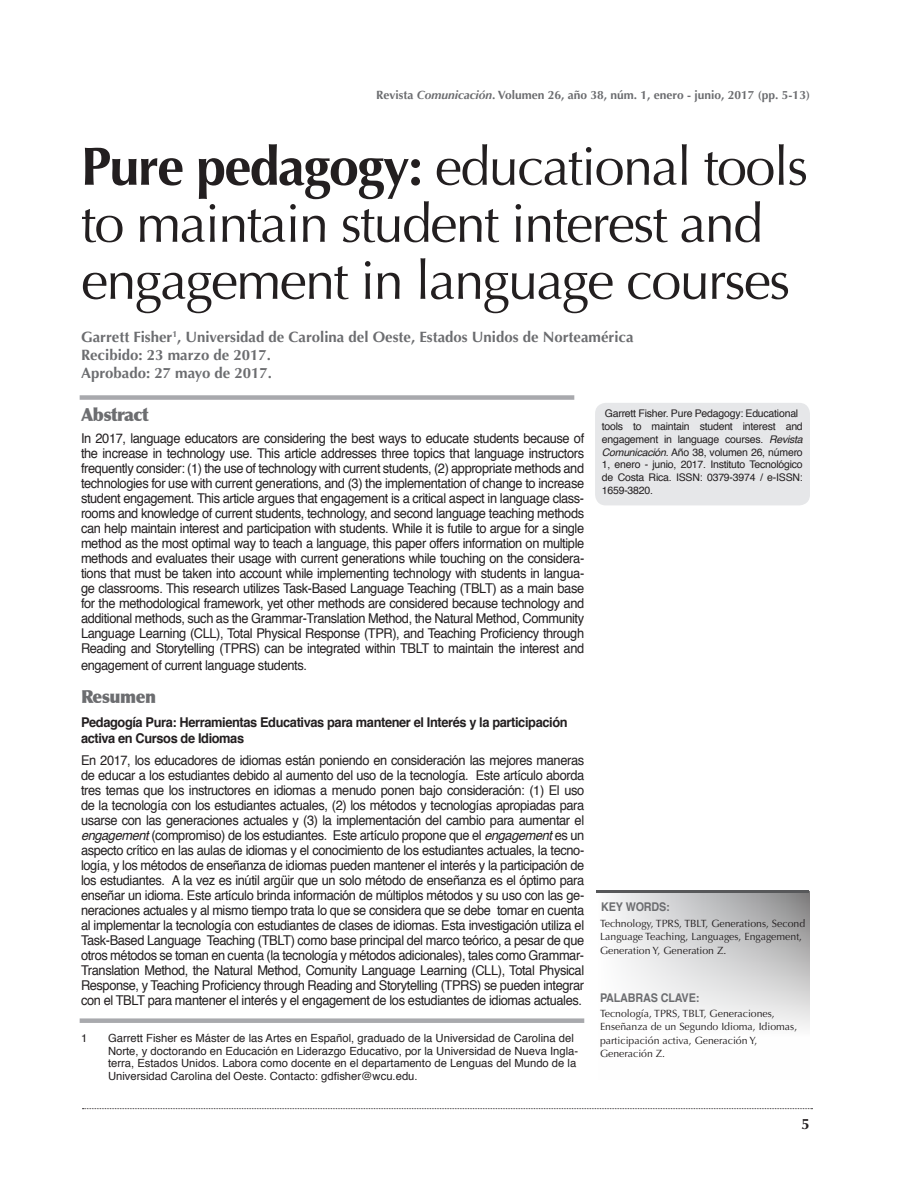
<style>
.page{position:relative;width:918px;height:1188px;background:#fff}
.page>*{position:absolute;margin:0;border:0;box-sizing:border-box;transform-origin:0 0}
.t1{font:54px/57px "Optima";letter-spacing:-.03em;color:#231f20}
.t2{font:900 18px "Optima";letter-spacing:-.03em;color:#6c6d70;scale:.95 1}
.t3{font:700 15px/18px "Optima";color:#6c6d70}
.t4{font:700 15px "Optima";color:#231f20}
.t5{font:13.5px/15px "Helvetica";letter-spacing:-.03em;color:#231f20;text-align:justify;scale:.95 1}
.t6{font:700 13.5px/16.5px "Helvetica";letter-spacing:-.03em;color:#231f20;scale:.95 1}
.t7{font:700 12px "Optima";color:#6c6d70}
.t8{font:700 12px "Helvetica";letter-spacing:-.015em;color:#6c6d70;scale:.9 1}
.t9{font:11.25px/12.8px "Helvetica";color:#231f20}
.t10{font:10.5px/12.8px "Helvetica";letter-spacing:-.02em;color:#231f20}
.t11{font:10.5px/13.5px "Optima";color:#231f20}
.s1{font-style:italic}
.s2{font-weight:700}
</style>
<div class="page">
<svg style="left:82px;top:1108px;width:731px;height:1px"></svg>
<svg style="left:612px;top:893px;width:197px;height:135px"></svg>
<div style="left:595px;top:403px;width:215px;height:102px;background:#e6e7e9;border-radius:11px"></div>
<hr style="left:597px;top:891px;width:212px;height:2px;background:#57585a">
<div style="left:80px;top:1018px;width:504px;height:5px;background:#a8a9ad"></div>
<div style="left:80px;top:395px;width:494px;height:5px;background:#a8a9ad"></div>
<p class="t7" style="left:376px;top:88px;width:435px">Revista <span class="s1">Comunicación</span>. Volumen 26, año 38, núm. 1, enero - junio, 2017 (pp. 5-13)</p>
<h1 class="t1" style="left:81px;top:139px;width:729px"><span class="s2">Pure pedagogy:</span> educational tools to maintain student interest and engagement in language courses</h1>
<p class="t3" style="left:81px;top:328px;width:554px">Garrett Fisher<sup>1</sup>, Universidad de Carolina del Oeste, Estados Unidos de Norteamérica<br>Recibido: 23 marzo de 2017.<br>Aprobado: 27 mayo de 2017.</p>
<h2 class="t2" style="left:81px;top:404px;width:72px">Abstract</h2>
<p class="t5" style="left:81px;top:431px;width:531px">In 2017, language educators are considering the best ways to educate students because of the increase in technology use. This article addresses three topics that language instructors frequently consider: (1) the use of technology with current students, (2) appropriate methods and technologies for use with current generations, and (3) the implementation of change to increase student engagement. This article argues that engagement is a critical aspect in language class&shy;rooms and knowledge of current students, technology, and second language teaching methods can help maintain interest and participation with students. While it is futile to argue for a single method as the most optimal way to teach a language, this paper offers information on multiple methods and evaluates their usage with current generations while touching on the considera&shy;tions that must be taken into account while implementing technology with students in langua&shy;ge classrooms. This research utilizes Task-Based Language Teaching (TBLT) as a main base for the methodological framework, yet other methods are considered because technology and additional methods, such as the Grammar-Translation Method, the Natural Method, Community Language Learning (CLL), Total Physical Response (TPR), and Teaching Proficiency through Reading and Storytelling (TPRS) can be integrated within TBLT to maintain the interest and</p>
<p class="t5" style="left:81px;top:658px;width:239px">engagement of current language students.</p>
<h2 class="t2" style="left:81px;top:686px;width:81px">Resumen</h2>
<p class="t6" style="left:81px;top:714px;width:514px">Pedagogía Pura: Herramientas Educativas para mantener el Interés y la participación activa en Cursos de Idiomas</p>
<p class="t5" style="left:81px;top:753px;width:531px">En 2017, los educadores de idiomas están poniendo en consideración las mejores maneras de educar a los estudiantes debido al aumento del uso de la tecnología. Este artículo aborda tres temas que los instructores en idiomas a menudo ponen bajo consideración: (1) El uso de la tecnología con los estudiantes actuales, (2) los métodos y tecnologías apropiadas para usarse con las generaciones actuales y (3) la implementación del cambio para aumentar el <span class="s1">engagement</span> (compromiso) de los estudiantes. Este artículo propone que el <span class="s1">engagement</span> es un aspecto crítico en las aulas de idiomas y el conocimiento de los estudiantes actuales, la tecno&shy;logía, y los métodos de enseñanza de idiomas pueden mantener el interés y la participación de los estudiantes. A la vez es inútil argüir que un solo método de enseñanza es el óptimo para enseñar un idioma. Este artículo brinda información de múltiplos métodos y su uso con las ge&shy;neraciones actuales y al mismo tiempo trata lo que se considera que se debe tomar en cuenta al implementar la tecnología con estudiantes de clases de idiomas. Esta investigación utiliza el Task-Based Language Teaching (TBLT) como base principal del marco teórico, a pesar de que otros métodos se toman en cuenta (la tecnología y métodos adicionales), tales como Grammar-Translation Method, the Natural Method, Comunity Language Learning (CLL), Total Physical Response, y Teaching Proficiency through Reading and Storytelling (TPRS) se pueden integrar con el TBLT para mantener el interés y el engagement de los estudiantes de idiomas actuales.</p>
<p class="t9" style="left:81px;top:1032px;width:8px">1</p>
<p class="t9" style="left:108px;top:1032px;width:472px">Garrett Fisher es Máster de las Artes en Español, graduado de la Universidad de Carolina del Norte, y doctorando en Educación en Liderazgo Educativo, por la Universidad de Nueva Ingla&shy;terra, Estados Unidos. Labora como docente en el departamento de Lenguas del Mundo de la Universidad Carolina del Oeste. Contacto: gdfisher@wcu.edu.</p>
<p class="t10" style="left:602px;top:408px;width:202px">Garrett Fisher. Pure Pedagogy: Educational tools to maintain student interest and engagement in language courses. <span class="s1">Revista Comunicación</span>. Año 38, volumen 26, número 1, enero - junio, 2017. Instituto Tecnológico de Costa Rica. ISSN: 0379-3974 / e-ISSN:<br>1659-3820.</p>
<p class="t8" style="left:601px;top:897px;width:78px">KEY WORDS:</p>
<p class="t11" style="left:600px;top:916px;width:207px">Technology, TPRS, TBLT, Generations, Second<br>Language Teaching, Languages, Engagement,<br>Generation Y, Generation Z.</p>
<p class="t8" style="left:600px;top:988px;width:112px">PALABRAS CLAVE:</p>
<p class="t11" style="left:600px;top:1006px;width:199px">Tecnología, TPRS, TBLT, Generaciones, Enseñanza de un Segundo Idioma, Idiomas, participación activa, Generación Y, Generación Z.</p>
<p class="t4" style="left:802px;top:1115px;width:10px">5</p>
</div>
